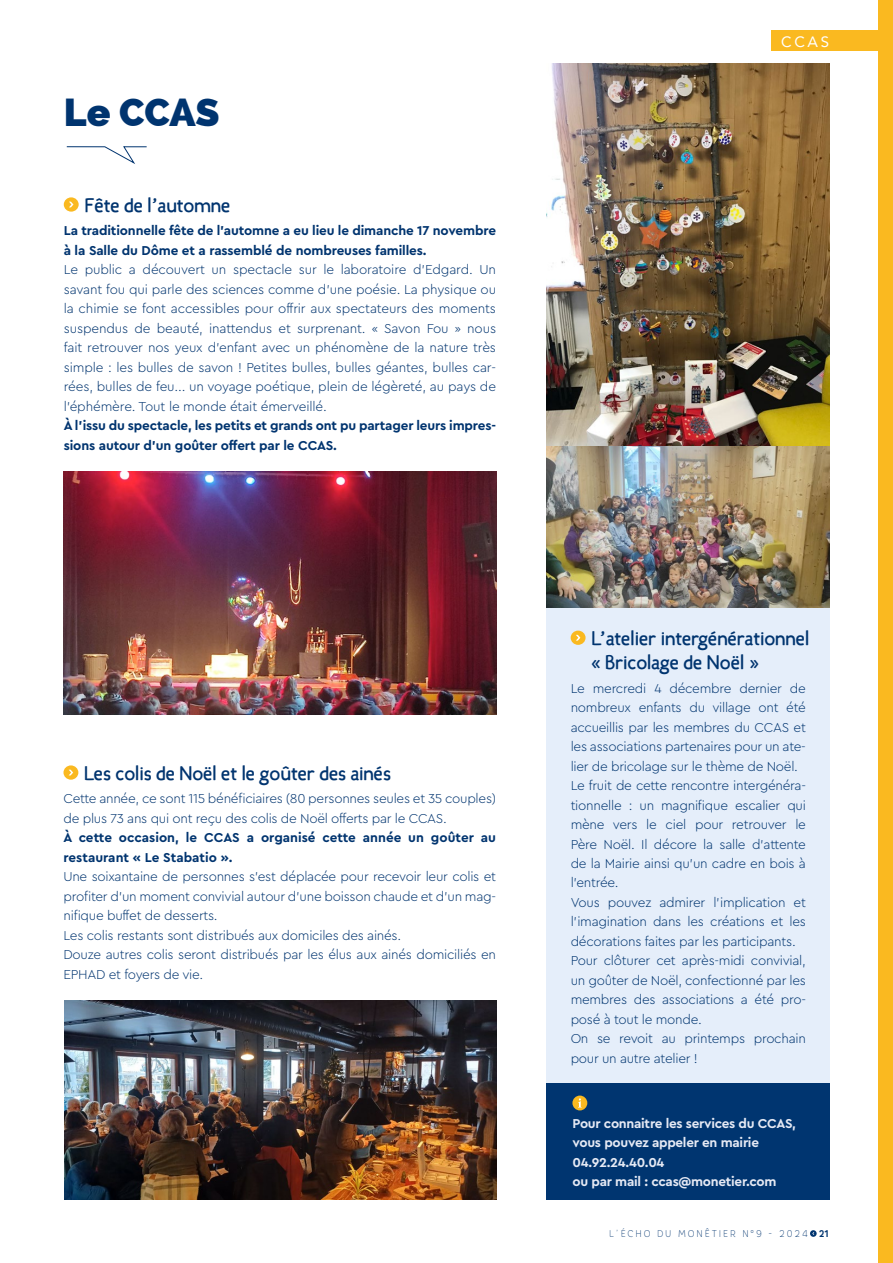
<style>
.page{position:relative;width:893px;height:1263px;background:#fff}
.page>*{position:absolute;margin:0;border:0;box-sizing:border-box;transform-origin:0 0}
.t1{font:800 39px "Raleway";letter-spacing:-.005em;color:#00346f}
.t2{font:700 19.5px/24px "Candela";color:#00346f}
.t3{font:15px "Avenir";color:#fff}
.t4{font:300 13.5px/19.5px "Cera Pro";letter-spacing:-.02em;color:#00346f}
.t5{font:700 13.5px/19.5px "Cera Pro";letter-spacing:-.01em;color:#00346f}
.t6{font:700 13.5px/19.5px "Cera Pro";letter-spacing:-.02em;color:#e5e9f4}
.t7{font:100 9.75px "Core Rhino 25";letter-spacing:.22em;color:#00346f;scale:.9 1}
.s1{font-family:"Core Rhino 65";font-weight:700}
</style>
<div class="page">
<svg style="left:810px;top:1230px;width:7px;height:7px"></svg>
<div style="left:546px;top:1082px;width:284px;height:117px;background:#003570"></div>
<div style="left:572px;top:1095px;width:15px;height:15px;background:#fab920;border-radius:50%"></div>
<svg style="left:578px;top:1098px;width:4px;height:10px"></svg>
<img style="left:546px;top:63px;width:283px;height:545px">
<div style="left:546px;top:608px;width:284px;height:474px;background:#e5eefa"></div>
<div style="left:878px;top:0;width:15px;height:1263px;background:#fab920"></div>
<div style="left:772px;top:31px;width:121px;height:20px;background:#fab920"></div>
<svg style="left:66px;top:146px;width:81px;height:18px"></svg>
<div style="left:571px;top:631px;width:15px;height:14px;background:#fab920;border-radius:50%"></div>
<svg style="left:576px;top:635px;width:4px;height:6px"></svg>
<svg style="left:63px;top:765px;width:15px;height:15px"></svg>
<svg style="left:69px;top:770px;width:4px;height:5px"></svg>
<svg style="left:64px;top:197px;width:15px;height:15px"></svg>
<svg style="left:69px;top:202px;width:5px;height:5px"></svg>
<img style="left:64px;top:471px;width:432px;height:243px">
<img style="left:64px;top:1000px;width:432px;height:199px">
<h1 class="t1" style="left:64px;top:90px;width:157px">Le CCAS</h1>
<h2 class="t2" style="left:85px;top:193px;width:147px">Fête de l’automne</h2>
<p class="t5" style="left:64px;top:220px;width:434px">La traditionnelle fête de l'automne a eu lieu le dimanche 17 novembre à la Salle du Dôme et a rassemblé de nombreuses familles.</p>
<p class="t4" style="left:64px;top:259px;width:434px;text-align:justify">Le public a découvert un spectacle sur le laboratoire d'Edgard. Un savant fou qui parle des sciences comme d'une poésie. La physique ou la chimie se font accessibles pour offrir aux spectateurs des moments suspendus de beauté, inattendus et surprenant. « Savon Fou » nous fait retrouver nos yeux d'enfant avec un phénomène de la nature très simple : les bulles de savon ! Petites bulles, bulles géantes, bulles car&shy;rées, bulles de feu... un voyage poétique, plein de légèreté, au pays de l'éphémère. Tout le monde était émerveillé.</p>
<p class="t5" style="left:64px;top:415px;width:434px">À l'issu du spectacle, les petits et grands ont pu partager leurs impres&shy;sions autour d'un goûter offert par le CCAS.</p>
<h2 class="t2" style="left:84px;top:761px;width:308px">Les colis de Noël et le goûter des ainés</h2>
<p class="t4" style="left:63px;top:788px;width:434px">Cette année, ce sont 115 bénéficiaires (80 personnes seules et 35 couples) de plus 73 ans qui ont reçu des colis de Noël offerts par le CCAS.</p>
<p class="t5" style="left:63px;top:827px;width:434px">À cette occasion, le CCAS a organisé cette année un goûter au restaurant « Le Stabatio ».</p>
<p class="t4" style="left:63px;top:866px;width:434px">Une soixantaine de personnes s’est déplacée pour recevoir leur colis et profiter d’un moment convivial autour d’une boisson chaude et d’un mag&shy;nifique buffet de desserts.<br>Les colis restants sont distribués aux domiciles des ainés.<br>Douze autres colis seront distribués par les élus aux ainés domiciliés en EPHAD et foyers de vie.</p>
<p class="t3" style="left:781px;top:30px;width:50px">CCAS</p>
<h2 class="t2" style="left:591px;top:626px;width:219px">L’atelier intergénérationnel « Bricolage de Noël »</h2>
<p class="t4" style="left:571px;top:678px;width:237px">Le mercredi 4 décembre dernier de nombreux enfants du village ont été accueillis par les membres du CCAS et les associations partenaires pour un ate&shy;lier de bricolage sur le thème de Noël.<br>Le fruit de cette rencontre intergénéra&shy;tionnelle : un magnifique escalier qui mène vers le ciel pour retrouver le Père Noël. Il décore la salle d'attente de la Mairie ainsi qu'un cadre en bois à l'entrée.<br>Vous pouvez admirer l'implication et l'imagination dans les créations et les décorations faites par les participants.<br>Pour clôturer cet après-midi convivial, un goûter de Noël, confectionné par les membres des associations a été pro&shy;posé à tout le monde.<br>On se revoit au printemps prochain pour un autre atelier !</p>
<p class="t6" style="left:572px;top:1113px;width:225px">Pour connaitre les services du CCAS, vous pouvez appeler en mairie<br>04.92.24.40.04<br>ou par mail : ccas@monetier.com</p>
<p class="t7" style="left:609px;top:1227px;width:246px">L’ÉCHO DU MONÊTIER N°9 - 2024 <span class="s1">21</span></p>
</div>
